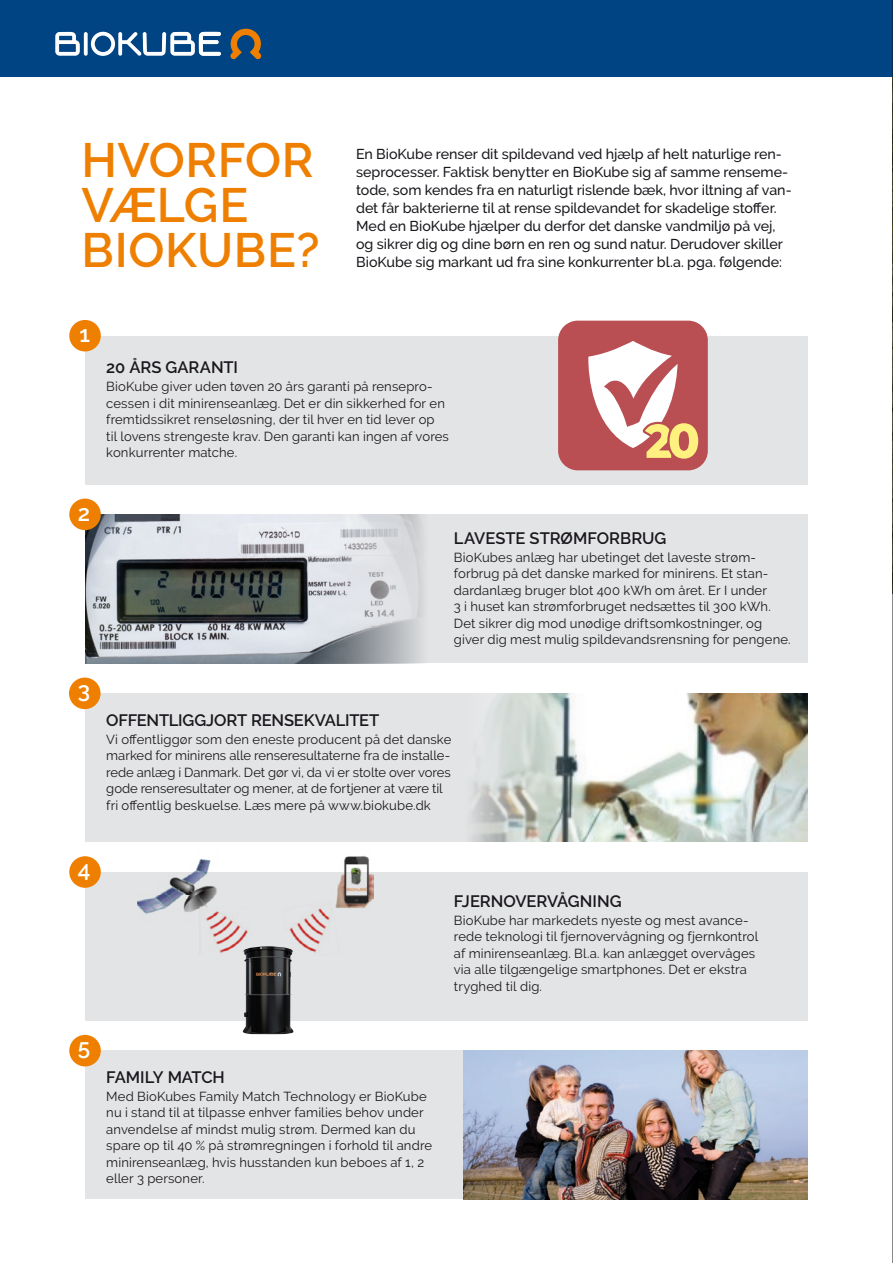
<style>
.page{position:relative;width:893px;height:1263px;background:#fff}
.page>*{position:absolute;margin:0;border:0;box-sizing:border-box;transform-origin:0 0}
.t1{font:600 48px/45px "Raleway";letter-spacing:.01em;color:#ee7f00}
.t2{font:600 22.5px "Raleway";color:#fff}
.t3{font:600 16.5px "Raleway";letter-spacing:-.005em;color:#1a171c}
.t4{font:500 14.25px/18px "Raleway";letter-spacing:-.005em;color:#1a171c}
.t5{font:13.05px/16.5px "Raleway";letter-spacing:.01em;color:#1a171c}
</style>
<div class="page">
<div style="left:85px;top:872px;width:723px;height:148px;background:#e3e4e5"></div>
<div style="left:85px;top:514px;width:723px;height:149px;background:#e3e4e5"></div>
<img style="left:85px;top:514px;width:338px;height:149px">
<div style="left:85px;top:693px;width:723px;height:149px;background:#e3e4e5"></div>
<img style="left:471px;top:693px;width:337px;height:149px">
<div style="left:85px;top:1050px;width:723px;height:149px;background:#e3e4e5"></div>
<img style="left:463px;top:1050px;width:345px;height:149px">
<div style="left:69px;top:499px;width:32px;height:31px;background:#ee7f00;border-radius:50%"></div>
<div style="left:69px;top:856px;width:32px;height:32px;background:#ee7f00;border-radius:50%"></div>
<div style="left:69px;top:678px;width:32px;height:31px;background:#ee7f00;border-radius:50%"></div>
<div style="left:69px;top:1035px;width:32px;height:31px;background:#ee7f00;border-radius:50%"></div>
<img style="left:243px;top:955px;width:50px;height:79px">
<div style="left:85px;top:336px;width:723px;height:148px;background:#e3e4e5"></div>
<img style="left:137px;top:856px;width:236px;height:99px">
<div style="left:69px;top:320px;width:32px;height:31px;background:#ee7f00;border-radius:50%"></div>
<div style="left:558px;top:321px;width:150px;height:149px;background:#b94f53;border-radius:20px"></div>
<svg style="left:588px;top:341px;width:111px;height:118px"></svg>
<div style="left:0;top:0;width:893px;height:77px;background:#004483"></div>
<svg style="left:55px;top:32px;width:166px;height:24px"></svg>
<svg style="left:230px;top:29px;width:32px;height:30px"></svg>
<hr style="left:892px;top:0;width:1px;height:1263px;background:#1a171c">
<h1 class="t1" style="left:81px;top:138px;width:240px">HVORFOR<br>VÆLGE<br>BIOKUBE?</h1>
<p class="t4" style="left:356px;top:145px;width:437px">En BioKube renser dit spildevand ved hjælp af helt naturlige ren&shy;seprocesser. Faktisk benytter en BioKube sig af samme renseme&shy;tode, som kendes fra en naturligt rislende bæk, hvor iltning af van&shy;det får bakterierne til at rense spildevandet for skadelige stoffer.<br>Med en BioKube hjælper du derfor det danske vandmiljø på vej, og sikrer dig og dine børn en ren og sund natur. Derudover skiller BioKube sig markant ud fra sine konkurrenter bl.a. pga. følgende:</p>
<h2 class="t2" style="left:80px;top:321px;width:12px">1</h2>
<p class="t3" style="left:106px;top:358px;width:133px">20 ÅRS GARANTI</p>
<p class="t5" style="left:106px;top:378px;width:344px">BioKube giver uden tøven 20 års garanti på rensepro&shy;cessen i dit minirenseanlæg. Det er din sikkerhed for en fremtidssikret renseløsning, der til hver en tid lever op<br>til lovens strengeste krav. Den garanti kan ingen af vores konkurrenter matche.</p>
<h2 class="t2" style="left:78px;top:500px;width:14px">2</h2>
<h2 class="t2" style="left:78px;top:677px;width:14px">3</h2>
<p class="t3" style="left:454px;top:528px;width:214px">LAVESTE STRØMFORBRUG</p>
<p class="t5" style="left:454px;top:549px;width:338px">BioKubes anlæg har ubetinget det laveste strøm&shy;forbrug på det danske marked for minirens. Et stan&shy;dardanlæg bruger blot 400 kWh om året. Er I under<br>3 i huset kan strømforbruget nedsættes til 300 kWh.<br>Det sikrer dig mod unødige driftsomkostninger, og giver dig mest mulig spildevandsrensning for pengene.</p>
<p class="t3" style="left:106px;top:710px;width:275px">OFFENTLIGGJORT RENSEKVALITET</p>
<p class="t5" style="left:106px;top:731px;width:347px">Vi offentliggør som den eneste producent på det danske marked for minirens alle renseresultaterne fra de installe&shy;rede anlæg i Danmark. Det gør vi, da vi er stolte over vores gode renseresultater og mener, at de fortjener at være til fri offentlig beskuelse. Læs mere på www.biokube.dk</p>
<h2 class="t2" style="left:78px;top:856px;width:14px">4</h2>
<h2 class="t2" style="left:78px;top:1034px;width:14px">5</h2>
<p class="t3" style="left:106px;top:1067px;width:120px">FAMILY MATCH</p>
<p class="t5" style="left:106px;top:1088px;width:327px">Med BioKubes Family Match Technology er BioKube nu i stand til at tilpasse enhver families behov under anvendelse af mindst mulig strøm. Dermed kan du spare op til 40 % på strømregningen i forhold til andre minirenseanlæg, hvis husstanden kun beboes af 1, 2 eller 3 personer.</p>
<p class="t3" style="left:454px;top:891px;width:169px">FJERNOVERVÅGNING</p>
<p class="t5" style="left:454px;top:912px;width:306px">BioKube har markedets nyeste og mest avance&shy;rede teknologi til fjernovervågning og fjernkontrol af minirenseanlæg. Bl.a. kan anlægget overvåges via alle tilgængelige smartphones. Det er ekstra tryghed til dig.</p>
</div>
